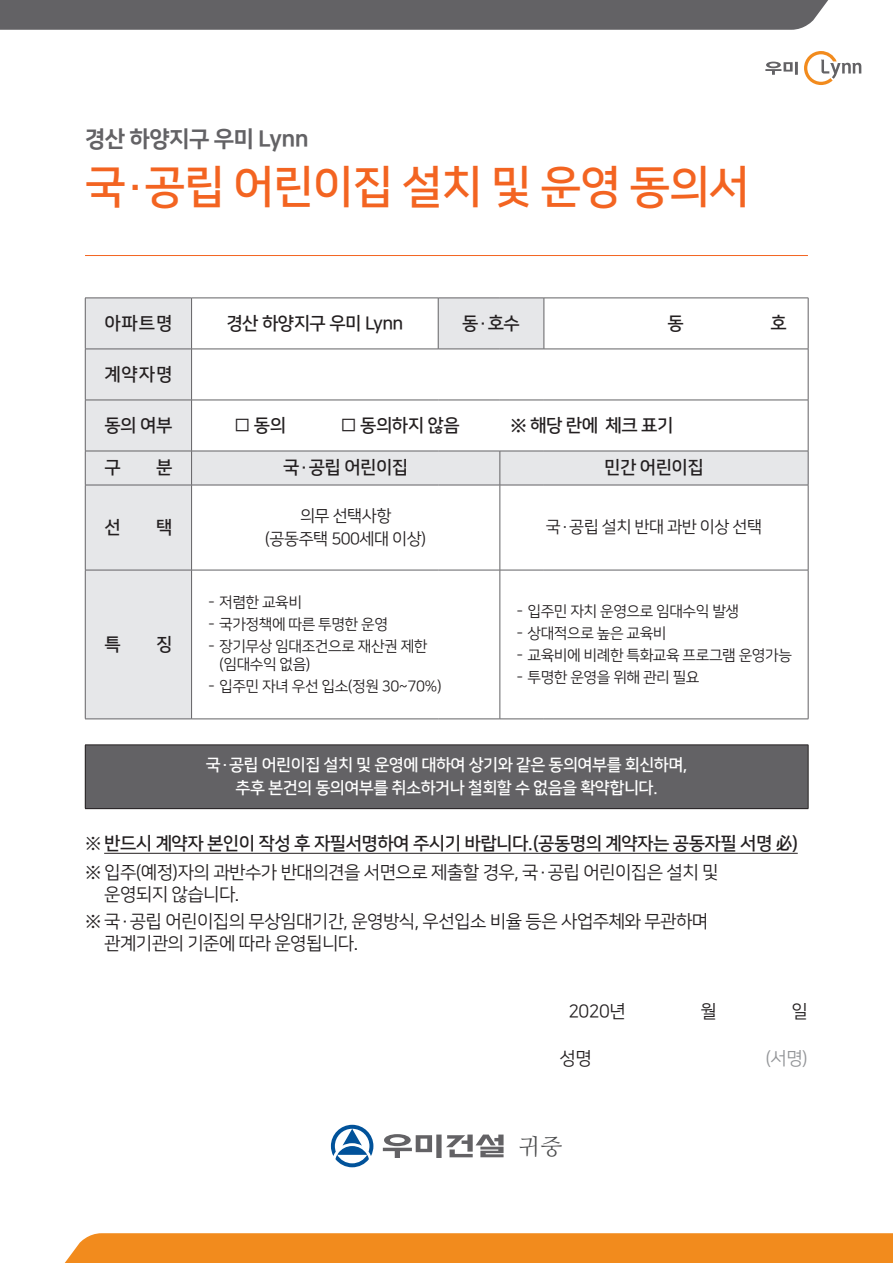
<style>
.page{position:relative;width:893px;height:1263px;background:#fff}
.page>*{position:absolute;margin:0;border:0;box-sizing:border-box;transform-origin:0 0}
.t1{font:45px "Nanum Square OTFB";letter-spacing:-.03em;color:#f36421}
.t2{font:22.5px "Nanum Square OTFEB";letter-spacing:-.03em;color:#636265}
.t3{font:22.5px "Nanum Myeongjo OTF";color:#4b4c4d}
.t4{font:18px "Nanum Square OTFB";letter-spacing:-.03em;color:#231f20}
.t5{font:18px/22.5px "Nanum Square OTFR";letter-spacing:-.03em;color:#231f20}
.t6{font:18px "Nanum Square OTFR";color:#939598}
.t7{font:16.5px/22.5px "Nanum Square OTFB";letter-spacing:-.03em;color:#fff;text-align:center}
.t8{font:16.5px/22.5px "Nanum Square OTFR";letter-spacing:-.03em;color:#231f20;text-align:center}
.t9{font:15px/18px "Nanum Square OTFR";letter-spacing:-.03em;color:#231f20}
.s1{font-family:"Nanum Square OTFR"}
.s2{font-family:"Nanum Gothic OTF Bold"}
</style>
<div class="page">
<div style="left:0;top:0;width:828px;height:30px;background:#636265"></div>
<div style="left:64px;top:1233px;width:829px;height:30px;background:#f28b1d"></div>
<svg style="left:765px;top:62px;width:33px;height:13px"></svg>
<svg style="left:804px;top:51px;width:57px;height:34px"></svg>
<hr style="left:104px;top:853px;width:694px;height:1px;background:#231f20">
<svg style="left:86px;top:299px;width:722px;height:420px"></svg>
<hr style="left:85px;top:298px;width:107px;height:1px;background:#636265">
<hr style="left:85px;top:298px;width:1px;height:51px;background:#636265">
<hr style="left:192px;top:298px;width:246px;height:1px;background:#636265">
<hr style="left:191px;top:298px;width:1px;height:51px;background:#636265">
<hr style="left:438px;top:298px;width:62px;height:1px;background:#636265">
<hr style="left:438px;top:298px;width:1px;height:51px;background:#636265">
<hr style="left:500px;top:298px;width:44px;height:1px;background:#636265">
<hr style="left:544px;top:298px;width:264px;height:1px;background:#636265">
<hr style="left:544px;top:298px;width:1px;height:51px;background:#636265">
<hr style="left:808px;top:298px;width:1px;height:51px;background:#636265">
<hr style="left:85px;top:349px;width:107px;height:1px;background:#636265">
<hr style="left:85px;top:349px;width:1px;height:51px;background:#636265">
<hr style="left:192px;top:349px;width:246px;height:1px;background:#636265">
<hr style="left:191px;top:349px;width:1px;height:51px;background:#636265">
<hr style="left:438px;top:349px;width:62px;height:1px;background:#636265">
<hr style="left:500px;top:349px;width:44px;height:1px;background:#636265">
<hr style="left:544px;top:349px;width:264px;height:1px;background:#636265">
<hr style="left:808px;top:349px;width:1px;height:51px;background:#636265">
<hr style="left:85px;top:400px;width:107px;height:1px;background:#636265">
<hr style="left:85px;top:400px;width:1px;height:51px;background:#636265">
<hr style="left:192px;top:400px;width:246px;height:1px;background:#636265">
<hr style="left:191px;top:400px;width:1px;height:51px;background:#636265">
<hr style="left:438px;top:400px;width:62px;height:1px;background:#636265">
<hr style="left:500px;top:400px;width:44px;height:1px;background:#636265">
<hr style="left:544px;top:400px;width:264px;height:1px;background:#636265">
<hr style="left:808px;top:400px;width:1px;height:51px;background:#636265">
<hr style="left:85px;top:451px;width:107px;height:1px;background:#636265">
<hr style="left:85px;top:451px;width:1px;height:34px;background:#636265">
<hr style="left:192px;top:451px;width:246px;height:1px;background:#636265">
<hr style="left:191px;top:451px;width:1px;height:34px;background:#636265">
<hr style="left:438px;top:451px;width:62px;height:1px;background:#636265">
<hr style="left:500px;top:451px;width:44px;height:1px;background:#636265">
<hr style="left:500px;top:451px;width:1px;height:34px;background:#636265">
<hr style="left:544px;top:451px;width:264px;height:1px;background:#636265">
<hr style="left:808px;top:451px;width:1px;height:34px;background:#636265">
<hr style="left:85px;top:485px;width:107px;height:1px;background:#636265">
<hr style="left:85px;top:485px;width:1px;height:85px;background:#636265">
<hr style="left:192px;top:485px;width:246px;height:1px;background:#636265">
<hr style="left:191px;top:485px;width:1px;height:85px;background:#636265">
<hr style="left:438px;top:485px;width:62px;height:1px;background:#636265">
<hr style="left:500px;top:485px;width:44px;height:1px;background:#636265">
<hr style="left:500px;top:485px;width:1px;height:85px;background:#636265">
<hr style="left:544px;top:485px;width:264px;height:1px;background:#636265">
<hr style="left:808px;top:485px;width:1px;height:85px;background:#636265">
<hr style="left:85px;top:570px;width:107px;height:1px;background:#636265">
<hr style="left:85px;top:570px;width:1px;height:149px;background:#636265">
<hr style="left:192px;top:570px;width:246px;height:1px;background:#636265">
<hr style="left:191px;top:570px;width:1px;height:149px;background:#636265">
<hr style="left:438px;top:570px;width:62px;height:1px;background:#636265">
<hr style="left:500px;top:570px;width:44px;height:1px;background:#636265">
<hr style="left:500px;top:570px;width:1px;height:149px;background:#636265">
<hr style="left:544px;top:570px;width:264px;height:1px;background:#636265">
<hr style="left:808px;top:570px;width:1px;height:149px;background:#636265">
<hr style="left:85px;top:719px;width:107px;height:1px;background:#636265">
<hr style="left:192px;top:719px;width:246px;height:1px;background:#636265">
<hr style="left:438px;top:719px;width:62px;height:1px;background:#636265">
<hr style="left:500px;top:719px;width:44px;height:1px;background:#636265">
<hr style="left:544px;top:719px;width:264px;height:1px;background:#636265">
<div style="left:85px;top:745px;width:723px;height:64px;background:#636265"></div>
<hr style="left:85px;top:745px;width:723px;height:1px;background:#231f20">
<hr style="left:85px;top:745px;width:1px;height:63px;background:#231f20">
<hr style="left:808px;top:745px;width:1px;height:63px;background:#231f20">
<hr style="left:85px;top:808px;width:723px;height:1px;background:#231f20">
<hr style="left:85px;top:255px;width:723px;height:1px;background:#f36421">
<svg style="left:383px;top:1134px;width:121px;height:24px"></svg>
<svg style="left:331px;top:1125px;width:42px;height:42px"></svg>
<h2 class="t2" style="left:85px;top:126px;width:225px">경산 하양지구 우미 Lynn</h2>
<h1 class="t1" style="left:85px;top:163px;width:666px">국·공립 어린이집 설치 및 운영 동의서</h1>
<p class="t4" style="left:104px;top:314px;width:70px">아파트명</p>
<p class="t4" style="left:226px;top:314px;width:179px">경산 하양지구 우미 Lynn</p>
<p class="t4" style="left:462px;top:314px;width:59px">동·호수</p>
<p class="t4" style="left:667px;top:314px;width:18px">동</p>
<p class="t4" style="left:770px;top:314px;width:18px">호</p>
<p class="t4" style="left:104px;top:365px;width:70px">계약자명</p>
<p class="t4" style="left:104px;top:416px;width:70px">동의 여부</p>
<p class="t4" style="left:234px;top:416px;width:54px">□ 동의</p>
<p class="t4" style="left:340px;top:416px;width:121px">□ 동의하지 않음</p>
<p class="t4" style="left:510px;top:416px;width:164px">※ 해당 란에 체크 표기</p>
<p class="t4" style="left:104px;top:458px;width:18px">구</p>
<p class="t4" style="left:156px;top:458px;width:18px">분</p>
<p class="t4" style="left:283px;top:458px;width:127px">국·공립 어린이집</p>
<p class="t4" style="left:604px;top:458px;width:101px">민간 어린이집</p>
<p class="t4" style="left:104px;top:518px;width:18px">선</p>
<p class="t4" style="left:156px;top:518px;width:18px">택</p>
<p class="t8" style="left:265px;top:505px;width:163px">의무 선택사항<br>(공동주택 500세대 이상)</p>
<p class="t8" style="left:546px;top:516px;width:218px">국·공립 설치 반대 과반 이상 선택</p>
<p class="t4" style="left:104px;top:635px;width:18px">특</p>
<p class="t4" style="left:156px;top:635px;width:18px">징</p>
<p class="t9" style="left:209px;top:593px;width:95px">- 저렴한 교육비</p>
<p class="t9" style="left:209px;top:615px;width:181px">- 국가정책에 따른 투명한 운영</p>
<p class="t9" style="left:219px;top:638px;width:210px;text-indent:-11px">- 장기무상 임대조건으로 재산권 제한 (임대수익 없음)</p>
<p class="t9" style="left:209px;top:678px;width:235px">- 입주민 자녀 우선 입소(정원 30~70%)</p>
<p class="t9" style="left:517px;top:602px;width:224px">- 입주민 자치 운영으로 임대수익 발생</p>
<p class="t9" style="left:517px;top:624px;width:151px">- 상대적으로 높은 교육비</p>
<p class="t9" style="left:517px;top:647px;width:277px">- 교육비에 비례한 특화교육 프로그램 운영가능</p>
<p class="t9" style="left:517px;top:669px;width:184px">- 투명한 운영을 위해 관리 필요</p>
<p class="t7" style="left:206px;top:754px;width:484px">국·공립 어린이집 설치 및 운영에 대하여 상기와 같은 동의여부를 회신하며, 추후 본건의 동의여부를 취소하거나 철회할 수 없음을 확약합니다.</p>
<p class="t4" style="left:85px;top:833px;width:715px"><span class="s1">※</span> 반드시 계약자 본인이 작성 후 자필서명하여 주시기 바랍니다.(공동명의 계약자는 공동자필 서명 <span class="s2">必</span>)</p>
<p class="t5" style="left:104px;top:861px;width:616px;text-indent:-19px">※ 입주(예정)자의 과반수가 반대의견을 서면으로 제출할 경우, 국·공립 어린이집은 설치 및 운영되지 않습니다.</p>
<p class="t5" style="left:104px;top:910px;width:606px;text-indent:-19px">※ 국·공립 어린이집의 무상임대기간, 운영방식, 우선입소 비율 등은 사업주체와 무관하며 관계기관의 기준에 따라 운영됩니다.</p>
<p class="t5" style="left:568px;top:1001px;width:59px">2020년</p>
<p class="t5" style="left:700px;top:1001px;width:18px">월</p>
<p class="t5" style="left:792px;top:1001px;width:18px">일</p>
<p class="t5" style="left:560px;top:1048px;width:34px">성명</p>
<p class="t6" style="left:765px;top:1049px;width:44px">(서명)</p>
<h2 class="t3" style="left:518px;top:1132px;width:45px">귀중</h2>
</div>
